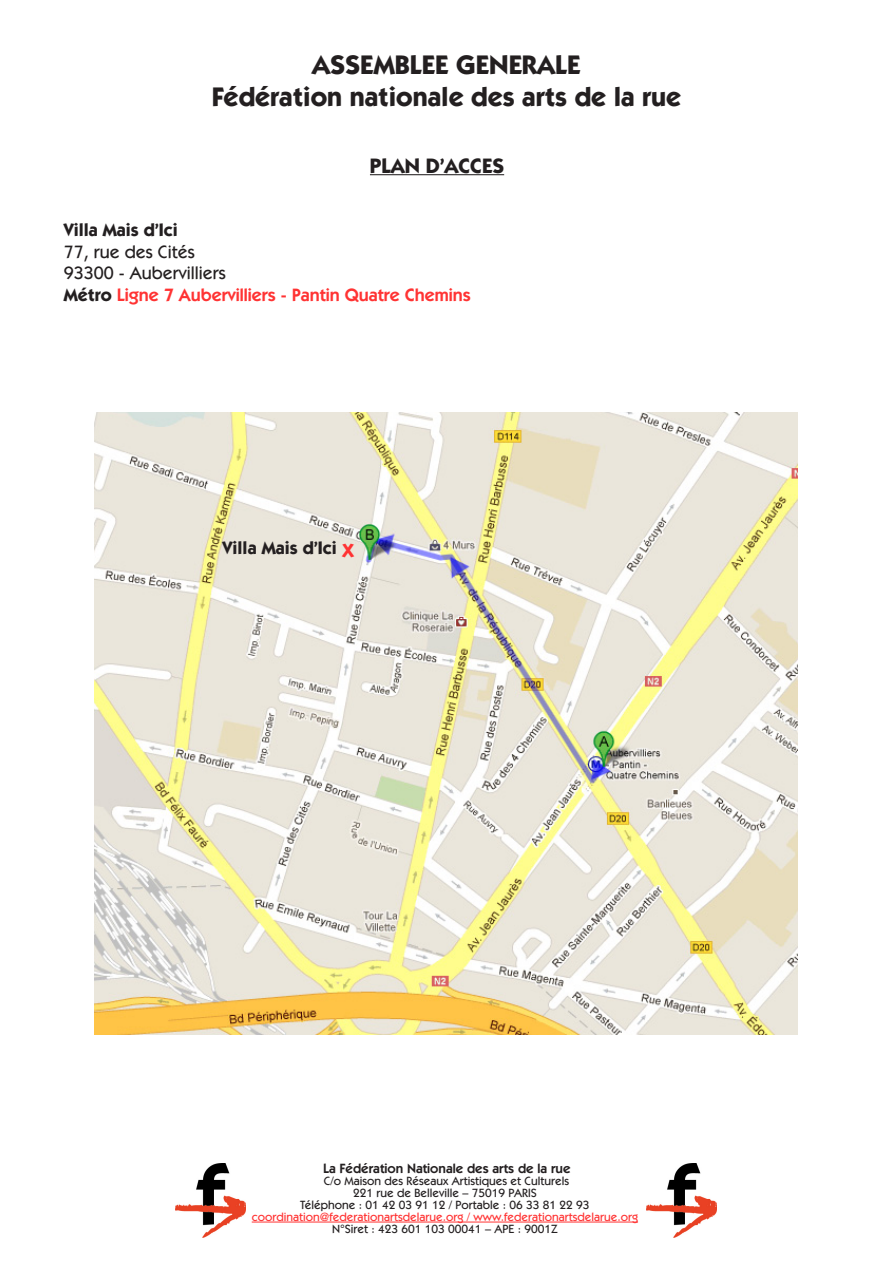
<style>
.page{position:relative;width:893px;height:1263px;background:#fff}
.page>*{position:absolute;margin:0;border:0;box-sizing:border-box;transform-origin:0 0}
.t1{font:700 27px "ITC Kabel Std";color:#231f20}
.t2{font:600 25.5px "ITC Kabel Std";color:#f33}
.t3{font:700 21px "ITC Kabel Std";color:#231f20}
.t4{font:600 18px "ITC Kabel Std";color:#f33}
.t5{font:500 18px "Itc Kabel LT";color:#231f20}
.t6{font:700 18px "Itc Kabel LT";color:#231f20}
.t7{font:600 13.5px "ITC Kabel Std";color:#231f20}
.t8{font:500 12px "ITC Kabel Std";color:#231f20}
.t9{font:500 12px "ITC Kabel Std";color:#f33}
.s1{font-family:"Itc Kabel LT";font-weight:700;color:#231f20}
</style>
<div class="page">
<img style="left:95px;top:413px;width:703px;height:621px">
<hr style="left:370px;top:174px;width:134px;height:1px;background:#231f20">
<img style="left:176px;top:1163px;width:70px;height:74px">
<hr style="left:252px;top:1222px;width:386px;height:1px;background:#f33">
<img style="left:647px;top:1163px;width:70px;height:74px">
<p class="t1" style="left:312px;top:48px;width:270px">ASSEMBLEE GENERALE</p>
<p class="t1" style="left:212px;top:80px;width:471px">Fédération nationale des arts de la rue</p>
<p class="t3" style="left:370px;top:153px;width:136px">PLAN D’ACCES</p>
<p class="t6" style="left:64px;top:219px;width:116px">Villa Mais d’Ici</p>
<p class="t5" style="left:64px;top:241px;width:133px">77, rue des Cités</p>
<p class="t5" style="left:64px;top:262px;width:164px">93300 - Aubervilliers</p>
<p class="t4" style="left:64px;top:284px;width:409px"><span class="s1">Métro</span> Ligne 7 Aubervilliers - Pantin Quatre Chemins</p>
<p class="t6" style="left:223px;top:537px;width:116px">Villa Mais d’Ici</p>
<p class="t2" style="left:343px;top:533px;width:13px">x</p>
<p class="t7" style="left:323px;top:1160px;width:249px">La Fédération Nationale des arts de la rue</p>
<p class="t8" style="left:324px;top:1174px;width:247px">C/o Maison des Réseaux Artistiques et Culturels</p>
<p class="t8" style="left:353px;top:1186px;width:185px">221 rue de Belleville – 75019 PARIS</p>
<p class="t8" style="left:300px;top:1198px;width:291px">Téléphone : 01 42 03 91 12 / Portable : 06 33 81 22 93</p>
<p class="t9" style="left:252px;top:1210px;width:388px">coordination@federationartsdelarue.org / www.federationartsdelarue.org</p>
<p class="t8" style="left:332px;top:1222px;width:227px">N°Siret : 423 601 103 00041 – APE : 9001Z</p>
</div>
